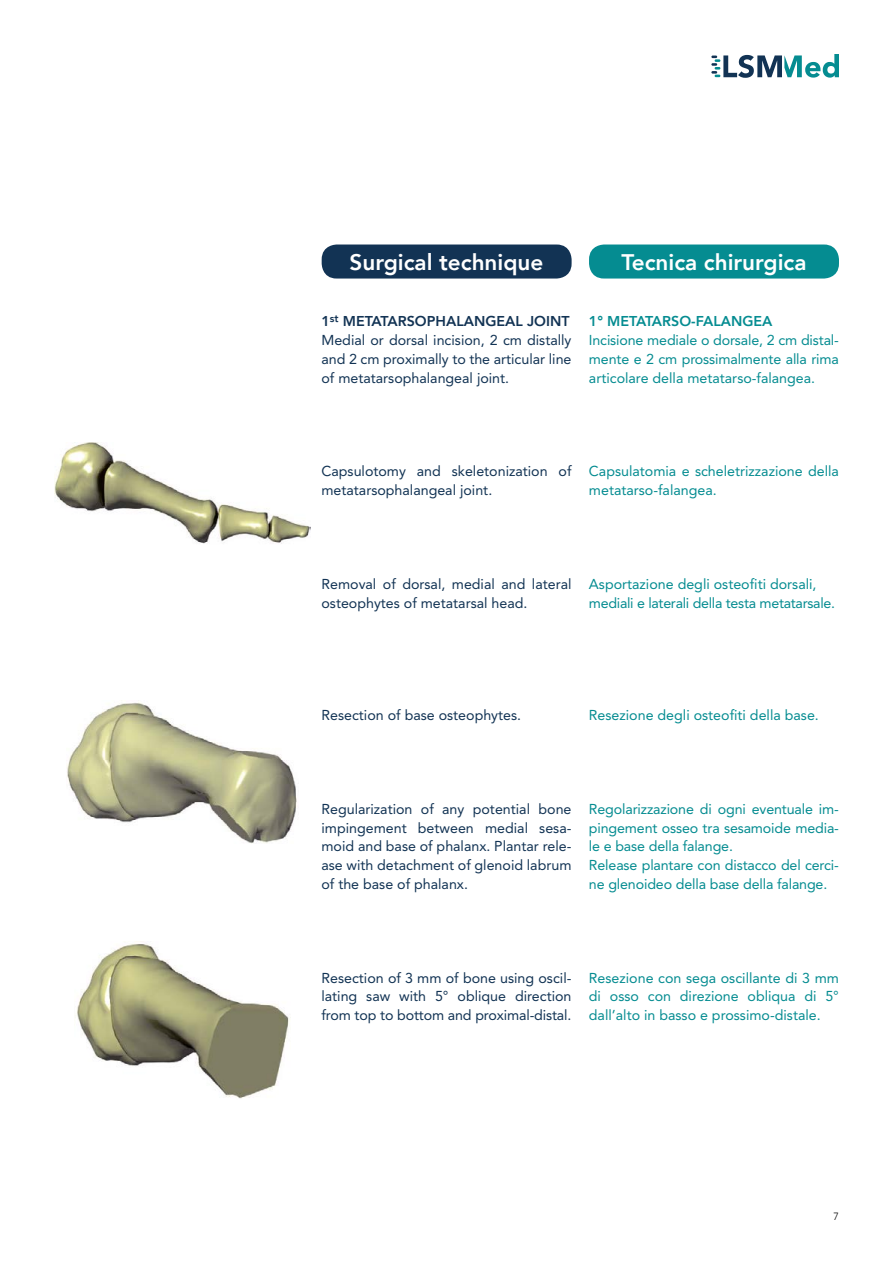
<style>
.page{position:relative;width:893px;height:1263px;background:#fff}
.page>*{position:absolute;margin:0;border:0;box-sizing:border-box;transform-origin:0 0}
.t1{font:800 22.5px "Avenir";color:#fff}
.t2{font:14.25px/18.8px "Avenir";letter-spacing:-.01em;color:#058c91}
.t3{font:14.25px/18.8px "Avenir";color:#123354}
.t4{font:800 14.25px "Avenir";color:#058c91}
.t5{font:300 10.5px "Avenir";color:#000}
.s1{font-weight:800}
</style>
<div class="page">
<svg style="left:711px;top:54px;width:128px;height:24px"></svg>
<div style="left:589px;top:244px;width:250px;height:35px;background:#058c91;border-radius:15px"></div>
<div style="left:322px;top:244px;width:250px;height:35px;background:#123354;border-radius:15px"></div>
<img style="left:54px;top:442px;width:257px;height:102px">
<img style="left:67px;top:700px;width:230px;height:144px">
<img style="left:77px;top:944px;width:213px;height:155px">
<h1 class="t1" style="left:350px;top:245px;width:195px">Surgical technique</h1>
<p class="t3" style="left:321px;top:312px;width:252px"><span class="s1">1</span><sup>st</sup> <span class="s1">METATARSOPHALANGEAL JOINT </span>Medial or dorsal incision, 2 cm distally and 2 cm proximally to the articular line of metatarsophalangeal joint.</p>
<h1 class="t1" style="left:621px;top:245px;width:187px">Tecnica chirurgica</h1>
<p class="t4" style="left:589px;top:310px;width:185px">1° METATARSO-FALANGEA</p>
<p class="t2" style="left:589px;top:331px;width:252px;text-align:justify">Incisione mediale o dorsale, 2 cm distal&shy;mente e 2 cm prossimalmente alla rima articolare della metatarso-falangea.</p>
<p class="t3" style="left:321px;top:462px;width:252px">Capsulotomy and skeletonization of metatarsophalangeal joint.</p>
<p class="t2" style="left:589px;top:462px;width:252px">Capsulatomia e scheletrizzazione della metatarso-falangea.</p>
<p class="t3" style="left:321px;top:575px;width:252px">Removal of dorsal, medial and lateral osteophytes of metatarsal head.</p>
<p class="t2" style="left:589px;top:575px;width:248px">Asportazione degli osteofiti dorsali, mediali e laterali della testa metatarsale.</p>
<p class="t3" style="left:321px;top:706px;width:201px">Resection of base osteophytes.</p>
<p class="t2" style="left:589px;top:706px;width:231px">Resezione degli osteofiti della base.</p>
<p class="t3" style="left:321px;top:800px;width:252px;text-align:justify">Regularization of any potential bone impingement between medial sesa&shy;moid and base of phalanx. Plantar rele&shy;ase with detachment of glenoid labrum of the base of phalanx.</p>
<p class="t2" style="left:589px;top:800px;width:252px">Regolarizzazione di ogni eventuale im&shy;pingement osseo tra sesamoide media&shy;le e base della falange.<br>Release plantare con distacco del cerci&shy;ne glenoideo della base della falange.</p>
<p class="t3" style="left:321px;top:969px;width:252px;text-align:justify">Resection of 3 mm of bone using oscil&shy;lating saw with 5° oblique direction from top to bottom and proximal-distal.</p>
<p class="t2" style="left:589px;top:969px;width:252px;text-align:justify">Resezione con sega oscillante di 3 mm di osso con direzione obliqua di 5° dall’alto in basso e prossimo-distale.</p>
<p class="t5" style="left:833px;top:1210px;width:7px">7</p>
</div>
